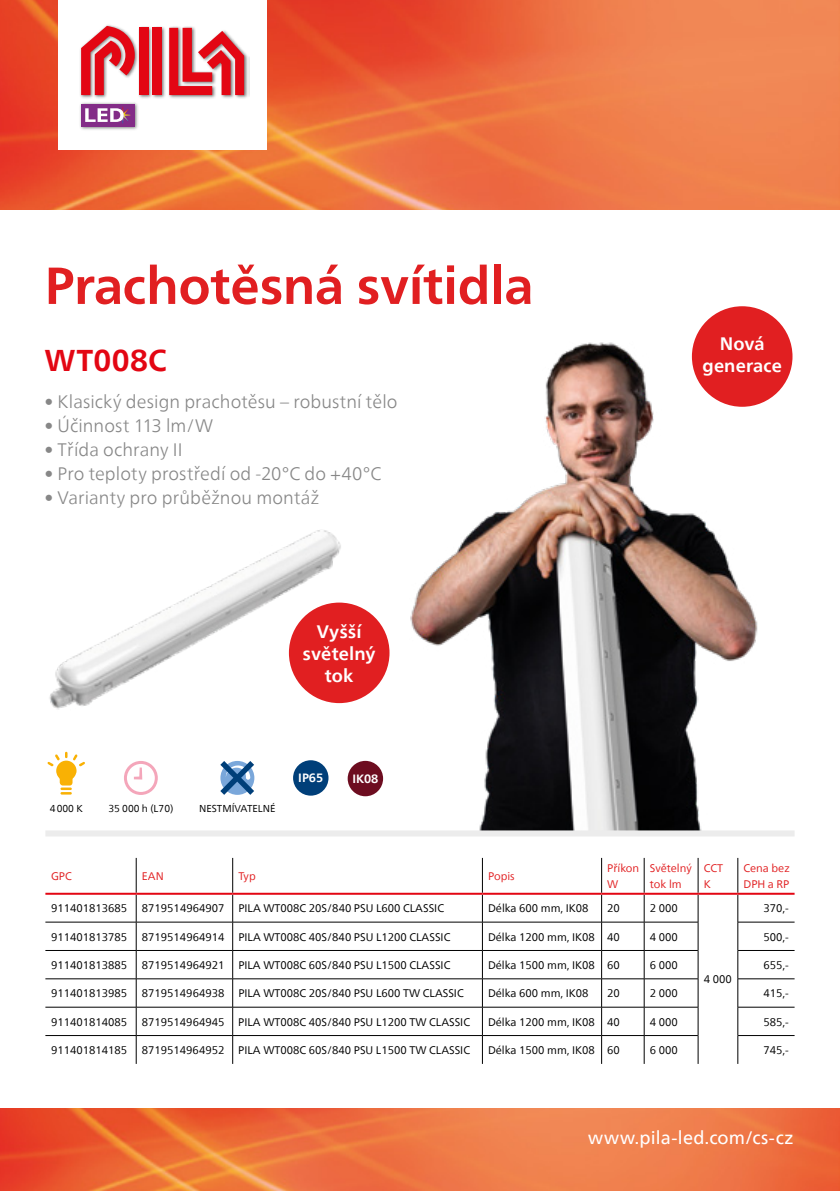
<style>
.page{position:relative;width:840px;height:1191px;background:#fff}
.page>*{position:absolute;margin:0;border:0;box-sizing:border-box;transform-origin:0 0}
.t1{font:700 52px "Neue Frutiger World";letter-spacing:-.01em;color:#e11f21}
.t2{font:700 30px "Neue Frutiger World";letter-spacing:.015em;color:#e30613}
.t3{font:300 18px "Neue Frutiger World";letter-spacing:.01em;color:#878787}
.t4{font:700 18px/22px "Neue Frutiger World";letter-spacing:.01em;color:#fff;text-align:center}
.t5{font:18px "Neue Frutiger World";letter-spacing:.01em;color:#fff}
.t6{font:700 12px "Neue Frutiger World";color:#fff}
.t7{font:11px "Neue Frutiger World";color:#000}
.t8{font:11px/16px "Neue Frutiger World";color:#e11f21}
.t9{font:10px "Neue Frutiger World";color:#000}
.s1{font-weight:500}
</style>
<div class="page">
<img style="left:0;top:1108px;width:839px;height:83px">
<img style="left:0;top:0;width:839px;height:210px">
<div style="left:58px;top:0;width:209px;height:149px;background:#fff"></div>
<img style="left:80px;top:25px;width:169px;height:74px">
<svg style="left:81px;top:26px;width:54px;height:69px"></svg>
<div style="left:139px;top:28px;width:9px;height:67px;background:#e30613"></div>
<div style="left:153px;top:28px;width:9px;height:67px;background:#e30613"></div>
<svg style="left:169px;top:28px;width:75px;height:67px"></svg>
<img style="left:80px;top:102px;width:58px;height:28px">
<div style="left:81px;top:104px;width:53px;height:22px;background:#832c87"></div>
<svg style="left:85px;top:106px;width:45px;height:18px"></svg>
<img style="left:49px;top:530px;width:293px;height:180px">
<img style="left:410px;top:342px;width:355px;height:488px">
<hr style="left:136px;top:858px;width:1px;height:34px;background:#000">
<hr style="left:232px;top:858px;width:1px;height:34px;background:#000">
<hr style="left:482px;top:858px;width:1px;height:34px;background:#000">
<hr style="left:601px;top:858px;width:1px;height:34px;background:#000">
<hr style="left:643px;top:858px;width:1px;height:34px;background:#000">
<hr style="left:697px;top:858px;width:1px;height:34px;background:#000">
<hr style="left:737px;top:858px;width:1px;height:34px;background:#000">
<svg style="left:136px;top:894px;width:1px;height:170px"></svg>
<svg style="left:232px;top:894px;width:1px;height:170px"></svg>
<svg style="left:482px;top:894px;width:1px;height:170px"></svg>
<svg style="left:601px;top:894px;width:1px;height:170px"></svg>
<svg style="left:643px;top:894px;width:1px;height:170px"></svg>
<svg style="left:697px;top:894px;width:1px;height:170px"></svg>
<svg style="left:737px;top:894px;width:1px;height:170px"></svg>
<hr style="left:45px;top:921px;width:91px;height:1px;background:#000">
<hr style="left:136px;top:921px;width:96px;height:1px;background:#000">
<hr style="left:232px;top:921px;width:250px;height:1px;background:#000">
<hr style="left:482px;top:921px;width:119px;height:1px;background:#000">
<hr style="left:601px;top:921px;width:42px;height:1px;background:#000">
<hr style="left:643px;top:921px;width:54px;height:1px;background:#000">
<hr style="left:737px;top:921px;width:57px;height:1px;background:#000">
<hr style="left:45px;top:950px;width:91px;height:1px;background:#000">
<hr style="left:136px;top:950px;width:96px;height:1px;background:#000">
<hr style="left:232px;top:950px;width:250px;height:1px;background:#000">
<hr style="left:482px;top:950px;width:119px;height:1px;background:#000">
<hr style="left:601px;top:950px;width:42px;height:1px;background:#000">
<hr style="left:643px;top:950px;width:54px;height:1px;background:#000">
<hr style="left:737px;top:950px;width:57px;height:1px;background:#000">
<hr style="left:45px;top:978px;width:91px;height:1px;background:#000">
<hr style="left:136px;top:978px;width:96px;height:1px;background:#000">
<hr style="left:232px;top:978px;width:250px;height:1px;background:#000">
<hr style="left:482px;top:978px;width:119px;height:1px;background:#000">
<hr style="left:601px;top:978px;width:42px;height:1px;background:#000">
<hr style="left:643px;top:978px;width:54px;height:1px;background:#000">
<hr style="left:737px;top:978px;width:57px;height:1px;background:#000">
<hr style="left:45px;top:1006px;width:91px;height:1px;background:#000">
<hr style="left:136px;top:1006px;width:96px;height:1px;background:#000">
<hr style="left:232px;top:1006px;width:250px;height:1px;background:#000">
<hr style="left:482px;top:1006px;width:119px;height:1px;background:#000">
<hr style="left:601px;top:1006px;width:42px;height:1px;background:#000">
<hr style="left:643px;top:1006px;width:54px;height:1px;background:#000">
<hr style="left:737px;top:1006px;width:57px;height:1px;background:#000">
<hr style="left:45px;top:1035px;width:91px;height:1px;background:#000">
<hr style="left:136px;top:1035px;width:96px;height:1px;background:#000">
<hr style="left:232px;top:1035px;width:250px;height:1px;background:#000">
<hr style="left:482px;top:1035px;width:119px;height:1px;background:#000">
<hr style="left:601px;top:1035px;width:42px;height:1px;background:#000">
<hr style="left:643px;top:1035px;width:54px;height:1px;background:#000">
<hr style="left:737px;top:1035px;width:57px;height:1px;background:#000">
<hr style="left:45px;top:892px;width:91px;height:2px;background:#e30613">
<hr style="left:136px;top:892px;width:96px;height:2px;background:#e30613">
<hr style="left:232px;top:892px;width:250px;height:2px;background:#e30613">
<hr style="left:482px;top:892px;width:119px;height:2px;background:#e30613">
<hr style="left:601px;top:892px;width:42px;height:2px;background:#e30613">
<hr style="left:643px;top:892px;width:54px;height:2px;background:#e30613">
<hr style="left:697px;top:892px;width:40px;height:2px;background:#e30613">
<hr style="left:737px;top:892px;width:57px;height:2px;background:#e30613">
<svg style="left:124px;top:761px;width:34px;height:34px"></svg>
<svg style="left:220px;top:761px;width:34px;height:34px"></svg>
<div style="left:293px;top:760px;width:35px;height:35px;background:#003f79;border-radius:50%"></div>
<svg style="left:47px;top:752px;width:38px;height:42px"></svg>
<div style="left:45px;top:830px;width:749px;height:6px;background:#ececec"></div>
<div style="left:347px;top:761px;width:36px;height:35px;background:#6d0d20;border-radius:50%"></div>
<div style="left:691px;top:306px;width:101px;height:101px;background:#e11f21;border-radius:50%"></div>
<div style="left:289px;top:602px;width:100px;height:101px;background:#e11f21;border-radius:50%"></div>
<h1 class="t1" style="left:44px;top:240px;width:490px">Prachotěsná svítidla</h1>
<h2 class="t2" style="left:44px;top:334px;width:124px">WT008C</h2>
<h3 class="t3" style="left:44px;top:388px;width:354px"><span class="s1">•</span> Klasický design prachotěsu – robustní tělo</h3>
<h3 class="t3" style="left:44px;top:412px;width:170px"><span class="s1">•</span> Účinnost 113 lm/W</h3>
<h3 class="t3" style="left:44px;top:436px;width:140px"><span class="s1">•</span> Třída ochrany II</h3>
<h3 class="t3" style="left:44px;top:460px;width:338px"><span class="s1">•</span> Pro teploty prostředí od -20°C do +40°C</h3>
<h3 class="t3" style="left:44px;top:484px;width:276px"><span class="s1">•</span> Varianty pro průběžnou montáž</h3>
<h3 class="t4" style="left:302px;top:620px;width:74px">Vyšší světelný tok</h3>
<p class="t9" style="left:50px;top:800px;width:35px">4000 K</p>
<p class="t9" style="left:108px;top:800px;width:67px">35 000 h (L70)</p>
<p class="t9" style="left:199px;top:800px;width:78px">NESTMÍVATELNÉ</p>
<p class="t6" style="left:298px;top:767px;width:26px">IP65</p>
<p class="t6" style="left:352px;top:768px;width:28px">IK08</p>
<h3 class="t4" style="left:702px;top:332px;width:81px">Nová generace</h3>
<p class="t8" style="left:51px;top:868px;width:22px">GPC</p>
<p class="t8" style="left:142px;top:868px;width:23px">EAN</p>
<p class="t8" style="left:238px;top:868px;width:19px">Typ</p>
<p class="t8" style="left:488px;top:868px;width:28px">Popis</p>
<p class="t8" style="left:607px;top:860px;width:33px">Příkon<br>W</p>
<p class="t8" style="left:649px;top:860px;width:43px">Světelný tok lm</p>
<p class="t8" style="left:703px;top:860px;width:21px">CCT<br>K</p>
<p class="t8" style="left:743px;top:860px;width:48px">Cena bez<br>DPH a RP</p>
<p class="t7" style="left:51px;top:899px;width:78px">911401813685</p>
<p class="t7" style="left:142px;top:899px;width:84px">8719514964907</p>
<p class="t7" style="left:238px;top:899px;width:207px">PILA WT008C 20S/840 PSU L600 CLASSIC</p>
<p class="t7" style="left:488px;top:899px;width:102px">Délka 600 mm, IK08</p>
<p class="t7" style="left:607px;top:899px;width:14px">20</p>
<p class="t7" style="left:649px;top:899px;width:29px">2 000</p>
<p class="t7" style="left:763px;top:899px;width:27px">370,-</p>
<p class="t7" style="left:51px;top:928px;width:78px">911401813785</p>
<p class="t7" style="left:142px;top:928px;width:84px">8719514964914</p>
<p class="t7" style="left:238px;top:928px;width:213px">PILA WT008C 40S/840 PSU L1200 CLASSIC</p>
<p class="t7" style="left:488px;top:928px;width:133px">Délka 1200 mm, IK08 40</p>
<p class="t7" style="left:649px;top:928px;width:29px">4 000</p>
<p class="t7" style="left:763px;top:928px;width:27px">500,-</p>
<p class="t7" style="left:51px;top:956px;width:78px">911401813885</p>
<p class="t7" style="left:142px;top:956px;width:84px">8719514964921</p>
<p class="t7" style="left:238px;top:956px;width:213px">PILA WT008C 60S/840 PSU L1500 CLASSIC</p>
<p class="t7" style="left:488px;top:956px;width:133px">Délka 1500 mm, IK08 60</p>
<p class="t7" style="left:649px;top:956px;width:29px">6 000</p>
<p class="t7" style="left:763px;top:956px;width:27px">655,-</p>
<p class="t7" style="left:51px;top:984px;width:78px">911401813985</p>
<p class="t7" style="left:142px;top:984px;width:84px">8719514964938</p>
<p class="t7" style="left:238px;top:984px;width:227px">PILA WT008C 20S/840 PSU L600 TW CLASSIC</p>
<p class="t7" style="left:488px;top:984px;width:102px">Délka 600 mm, IK08</p>
<p class="t7" style="left:607px;top:984px;width:14px">20</p>
<p class="t7" style="left:649px;top:984px;width:29px">2 000</p>
<p class="t7" style="left:763px;top:984px;width:27px">415,-</p>
<p class="t7" style="left:51px;top:1013px;width:78px">911401814085</p>
<p class="t7" style="left:142px;top:1013px;width:84px">8719514964945</p>
<p class="t7" style="left:238px;top:1013px;width:233px">PILA WT008C 40S/840 PSU L1200 TW CLASSIC</p>
<p class="t7" style="left:488px;top:1013px;width:133px">Délka 1200 mm, IK08 40</p>
<p class="t7" style="left:649px;top:1013px;width:29px">4 000</p>
<p class="t7" style="left:763px;top:1013px;width:27px">585,-</p>
<p class="t7" style="left:51px;top:1041px;width:78px">911401814185</p>
<p class="t7" style="left:142px;top:1041px;width:84px">8719514964952</p>
<p class="t7" style="left:238px;top:1041px;width:233px">PILA WT008C 60S/840 PSU L1500 TW CLASSIC</p>
<p class="t7" style="left:487px;top:1041px;width:133px">Délka 1500 mm, IK08 60</p>
<p class="t7" style="left:649px;top:1041px;width:29px">6 000</p>
<p class="t7" style="left:763px;top:1041px;width:27px">745,-</p>
<p class="t7" style="left:703px;top:970px;width:29px">4 000</p>
<h3 class="t5" style="left:588px;top:1123px;width:207px">www.pila-led.com/cs-cz</h3>
</div>
